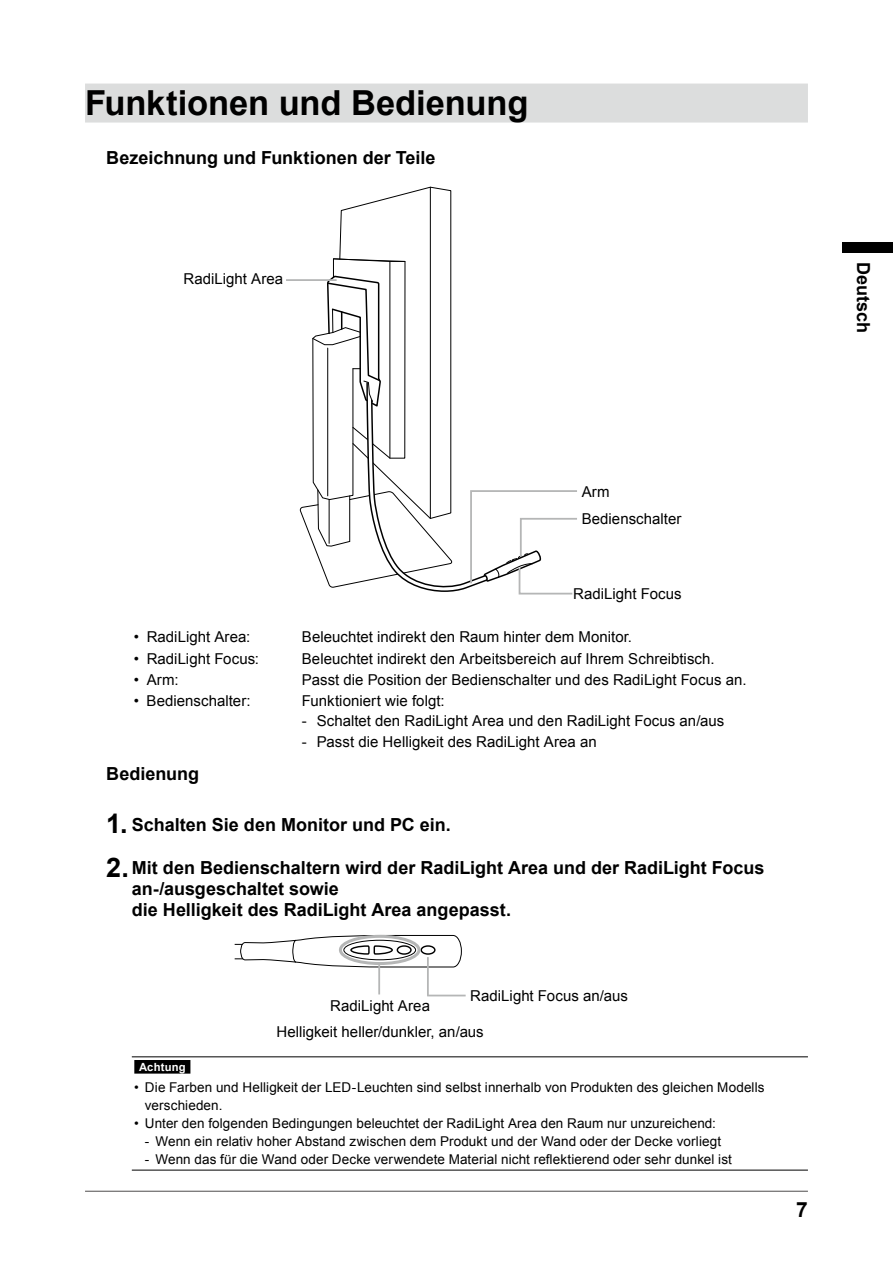
<style>
.page{position:relative;width:893px;height:1263px;background:#fff}
.page>*{position:absolute;margin:0;border:0;box-sizing:border-box;transform-origin:0 0}
.t1{font:700 34.5px "Arial";letter-spacing:-.005em;color:#000}
.t2{font:700 21px "Arial";color:#000}
.t3{font:700 18px/21px "Arial";color:#000}
.t4{font:15px/27.6px "Arial";color:#000}
.t5{font:13.5px/18px "Arial";letter-spacing:.005em;color:#000}
.t6{font:700 11.25px "Arial";letter-spacing:.02em;color:#fff}
.s1{font-size:27px}
</style>
<div class="page">
<hr style="left:85px;top:1191px;width:723px;height:1px;background:#595757">
<div style="left:842px;top:242px;width:51px;height:11px;background:#000"></div>
<div style="left:85px;top:84px;width:723px;height:39px;background:#dcdddd"></div>
<hr style="left:286px;top:279px;width:51px;height:2px;background:#b5b6b6">
<svg style="left:299px;top:186px;width:278px;height:409px"></svg>
<svg style="left:235px;top:935px;width:227px;height:33px"></svg>
<hr style="left:427px;top:957px;width:2px;height:39px;background:#b5b6b6">
<div style="left:339px;top:935px;width:81px;height:30px;border:3px solid #b5b6b6;border-radius:50%"></div>
<hr style="left:427px;top:995px;width:39px;height:1px;background:#b5b6b6">
<hr style="left:378px;top:965px;width:2px;height:29px;background:#b5b6b6">
<hr style="left:132px;top:1056px;width:676px;height:1px;background:#000">
<hr style="left:132px;top:1170px;width:676px;height:1px;background:#000">
<div style="left:134px;top:1060px;width:56px;height:13px;background:#000"></div>
<h1 class="t1" style="left:85px;top:80px;width:445px">Funktionen und Bedienung</h1>
<p class="t3" style="left:106px;top:147px;width:331px">Bezeichnung und Funktionen der Teile</p>
<p class="t4" style="left:184px;top:265px;width:101px">RadiLight Area</p>
<p class="t3" style="left:873px;top:261px;width:73px;rotate:90deg">Deutsch</p>
<p class="t4" style="left:582px;top:478px;width:101px">Arm<br>Bedienschalter</p>
<p class="t4" style="left:573px;top:580px;width:110px">RadiLight Focus</p>
<p class="t4" style="left:134px;top:623px;width:118px">• RadiLight Area:</p>
<p class="t4" style="left:302px;top:623px;width:332px">Beleuchtet indirekt den Raum hinter dem Monitor.</p>
<p class="t4" style="left:134px;top:645px;width:127px">• RadiLight Focus:</p>
<p class="t4" style="left:302px;top:645px;width:414px">Beleuchtet indirekt den Arbeitsbereich auf Ihrem Schreibtisch.</p>
<p class="t4" style="left:134px;top:666px;width:46px">• Arm:</p>
<p class="t4" style="left:302px;top:666px;width:446px">Passt die Position der Bedienschalter und des RadiLight Focus an.</p>
<p class="t4" style="left:134px;top:687px;width:118px">• Bedienschalter:</p>
<p class="t4" style="left:302px;top:687px;width:144px">Funktioniert wie folgt:</p>
<p class="t4" style="left:302px;top:707px;width:424px">- Schaltet den RadiLight Area und den RadiLight Focus an/aus</p>
<p class="t4" style="left:302px;top:728px;width:296px">- Passt die Helligkeit des RadiLight Area an</p>
<p class="t3" style="left:106px;top:763px;width:94px">Bedienung</p>
<p class="t3" style="left:106px;top:814px;width:346px"><span class="s1">1.</span> Schalten Sie den Monitor und PC ein.</p>
<p class="t3" style="left:132px;top:858px;width:634px;text-indent:-26px"><span class="s1">2.</span> Mit den Bedienschaltern wird der RadiLight Area und der RadiLight Focus an-/ausgeschaltet sowie<br>die Helligkeit des RadiLight Area angepasst.</p>
<p class="t4" style="left:470px;top:982px;width:159px">RadiLight Focus an/aus</p>
<p class="t4" style="left:276px;top:993px;width:209px;line-height:26.2px;text-align:center">RadiLight Area<br>Helligkeit heller/dunkler, an/aus</p>
<p class="t6" style="left:139px;top:1059px;width:48px">Achtung</p>
<p class="t5" style="left:145px;top:1078px;width:621px;text-indent:-11px">• Die Farben und Helligkeit der LED-Leuchten sind selbst innerhalb von Produkten des gleichen Modells verschieden.</p>
<p class="t5" style="left:134px;top:1114px;width:583px">• Unter den folgenden Bedingungen beleuchtet der RadiLight Area den Raum nur unzureichend:</p>
<p class="t5" style="left:145px;top:1132px;width:578px">- Wenn ein relativ hoher Abstand zwischen dem Produkt und der Wand oder der Decke vorliegt</p>
<p class="t5" style="left:145px;top:1150px;width:588px">- Wenn das für die Wand oder Decke verwendete Material nicht reflektierend oder sehr dunkel ist</p>
<h2 class="t2" style="left:796px;top:1196px;width:13px">7</h2>
</div>
